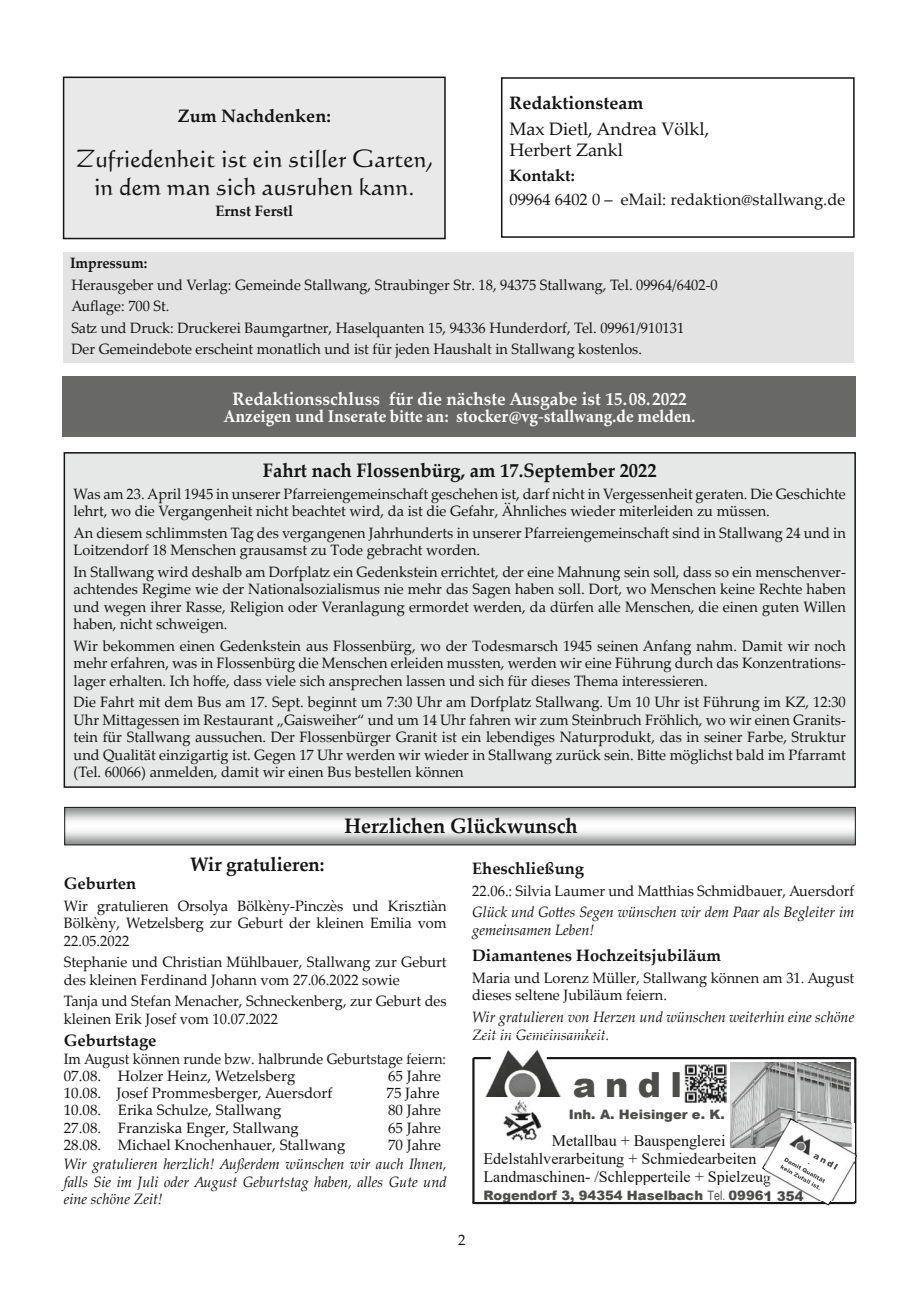
<style>
.page{position:relative;width:919px;height:1289px;background:#fff}
.page>*{position:absolute;margin:0;border:0;box-sizing:border-box;transform-origin:0 0}
.t1{font:900 34.65px "Arial";color:#4d4d4c}
.t2{font:24px/27.6px "Calligraphic 421 BT Roman B";color:#131413;text-align:center}
.t3{font:700 21px "Palatino Linotype";color:#131413;scale:.95 1}
.t4{font:700 19.5px "Palatino Linotype";color:#131413;scale:.95 1}
.t5{font:700 18px "Minion Pro";color:#fff;scale:.96 1}
.t6{font:700 18px "Palatino Linotype";color:#fff;scale:.96 1}
.t7{font:18px/21.6px "Palatino Linotype";color:#131413}
.t8{font:700 18px "Palatino Linotype";color:#131413}
.t9{font:17.25px "Times New Roman";color:#131413}
.t10{font:700 16.5px "Palatino Linotype";color:#131413}
.t11{font:16.5px "Palatino Linotype";color:#131413}
.t12{font:15.9px/18.3px "Times New Roman";color:#131413}
.t13{font:15px/17.4px "Palatino Linotype";color:#131413}
.t14{font:italic 15px/17.4px "Palatino Linotype";color:#131413}
.t15{font:15px/21.5px "Palatino Linotype";color:#131413;scale:.96 1}
.t16{font:15px/17.2px "Palatino Linotype";color:#131413;scale:.94 1}
.t17{font:700 15px "Palatino Linotype";color:#131413}
.t18{font:700 15px "Palatino Linotype";color:#131413;scale:.95 1}
.t19{font:900 13.05px "Arial";color:#4d4d4c}
.s1{font-family:"Arial Narrow";font-weight:400}
</style>
<div class="page">
<div style="left:501px;top:77px;width:353px;height:161px;border:2px solid #131413"></div>
<div style="left:64px;top:376px;width:791px;height:61px;background:#686867"></div>
<div style="left:64px;top:77px;width:381px;height:161px;background:#e9e9e9"></div>
<div style="left:63px;top:77px;width:382px;height:162px;border:2px solid #131413"></div>
<div style="left:63px;top:252px;width:790px;height:111px;background:#e3e3e3"></div>
<div style="left:64px;top:453px;width:791px;height:334px;background:#e6e7e7"></div>
<div style="left:64px;top:452px;width:791px;height:335px;border:2px solid #131413"></div>
<svg style="left:64px;top:806px;width:792px;height:39px"></svg>
<svg style="left:472px;top:1059px;width:382px;height:146px"></svg>
<div style="left:481px;top:1185px;width:373px;height:18px;background:#fff"></div>
<div style="left:473px;top:1203px;width:381px;height:9px;background:#fff"></div>
<div style="left:475px;top:1041px;width:97px;height:61px;background:#fff"></div>
<img style="left:485px;top:1050px;width:76px;height:46px">
<div style="left:553px;top:1098px;width:187px;height:30px;background:#fff"></div>
<svg style="left:473px;top:1057px;width:17px;height:2px"></svg>
<hr style="left:472px;top:1201px;width:383px;height:3px;background:#131413">
<hr style="left:546px;top:1057px;width:309px;height:2px;background:#131413">
<img style="left:502px;top:1099px;width:41px;height:42px">
<hr style="left:854px;top:1058px;width:2px;height:144px;background:#131413">
<img style="left:684px;top:1064px;width:42px;height:38px">
<hr style="left:472px;top:1058px;width:2px;height:144px;background:#131413">
<img style="left:730px;top:1062px;width:120px;height:84px">
<svg style="left:761px;top:1117px;width:96px;height:88px"></svg>
<p class="t8" style="left:178px;top:103px;width:154px">Zum Nachdenken:</p>
<h2 class="t2" style="left:76px;top:144px;width:358px">Zufriedenheit ist ein stiller Garten, in dem man sich ausruhen kann.</h2>
<p class="t17" style="left:215px;top:200px;width:79px">Ernst Ferstl</p>
<p class="t8" style="left:509px;top:90px;width:135px">Redaktionsteam</p>
<p class="t7" style="left:509px;top:117px;width:201px">Max Dietl, Andrea Völkl,<br>Herbert Zankl</p>
<p class="t10" style="left:509px;top:164px;width:67px">Kontakt:</p>
<p class="t11" style="left:509px;top:188px;width:337px">09964 6402 0 – eMail: redaktion@stallwang.de</p>
<p class="t18" style="left:70px;top:253px;width:83px">Impressum:</p>
<p class="t15" style="left:71px;top:273px;width:674px">Herausgeber und Verlag: Gemeinde Stallwang, Straubinger Str. 18, 94375 Stallwang, Tel. 09964/6402-0<br>Auflage: 700 St.<br>Satz und Druck: Druckerei Baumgartner, Haselquanten 15, 94336 Hunderdorf, Tel. 09961/910131<br>Der Gemeindebote erscheint monatlich und ist für jeden Haushalt in Stallwang kostenlos.</p>
<p class="t6" style="left:232px;top:386px;width:474px">Redaktionsschluss für die nächste Ausgabe ist 15.08.2022</p>
<p class="t5" style="left:223px;top:403px;width:493px">Anzeigen und Inserate bitte an: stocker@vg-stallwang.de melden.</p>
<p class="t6" style="left:637px;top:386px;width:11px">5</p>
<p class="t6" style="left:678px;top:386px;width:11px">1</p>
<h3 class="t4" style="left:263px;top:456px;width:416px">Fahrt nach Flossenbürg, am 17.September 2022</h3>
<p class="t13" style="left:74px;top:484px;width:773px">Was am 23. April 1945 in unserer Pfarreiengemeinschaft geschehen ist, darf nicht in Vergessenheit geraten. Die Geschichte lehrt, wo die Vergangenheit nicht beachtet wird, da ist die Gefahr, Ähnliches wieder miterleiden zu müssen.</p>
<p class="t13" style="left:74px;top:523px;width:773px">An diesem schlimmsten Tag des vergangenen Jahrhunderts in unserer Pfarreiengemeinschaft sind in Stallwang 24 und in<br>Loitzendorf 18 Menschen grausamst zu Tode gebracht worden.</p>
<p class="t13" style="left:74px;top:562px;width:773px;text-align:justify">In Stallwang wird deshalb am Dorfplatz ein Gedenkstein errichtet, der eine Mahnung sein soll, dass so ein menschenver&shy;achtendes Regime wie der Nationalsozialismus nie mehr das Sagen haben soll. Dort, wo Menschen keine Rechte haben und wegen ihrer Rasse, Religion oder Veranlagung ermordet werden, da dürfen alle Menschen, die einen guten Willen haben, nicht schweigen.</p>
<p class="t13" style="left:74px;top:636px;width:773px;text-align:justify">Wir bekommen einen Gedenkstein aus Flossenbürg, wo der Todesmarsch 1945 seinen Anfang nahm. Damit wir noch mehr erfahren, was in Flossenbürg die Menschen erleiden mussten, werden wir eine Führung durch das Konzentrations&shy;lager erhalten. Ich hoffe, dass viele sich ansprechen lassen und sich für dieses Thema interessieren.</p>
<p class="t13" style="left:74px;top:693px;width:773px;text-align:justify">Die Fahrt mit dem Bus am 17. Sept. beginnt um 7:30 Uhr am Dorfplatz Stallwang. Um 10 Uhr ist Führung im KZ, 12:30<br>Uhr Mittagessen im Restaurant „Gaisweiher“ und um 14 Uhr fahren wir zum Steinbruch Fröhlich, wo wir einen Granits&shy;tein für Stallwang aussuchen. Der Flossenbürger Granit ist ein lebendiges Naturprodukt, das in seiner Farbe, Struktur und Qualität einzigartig ist. Gegen 17 Uhr werden wir wieder in Stallwang zurück sein. Bitte möglichst bald im Pfarramt (Tel. 60066) anmelden, damit wir einen Bus bestellen können</p>
<h3 class="t3" style="left:344px;top:811px;width:247px">Herzlichen Glückwunsch</h3>
<h3 class="t4" style="left:190px;top:850px;width:143px">Wir gratulieren:</h3>
<p class="t10" style="left:64px;top:871px;width:74px">Geburten</p>
<p class="t13" style="left:64px;top:896px;width:384px;text-align:justify">Wir gratulieren Orsolya Bölkèny-Pinczès und Krisztiàn Bölkèny, Wetzelsberg zur Geburt der kleinen Emilia vom 22.05.2022</p>
<p class="t13" style="left:64px;top:952px;width:384px">Stephanie und Christian Mühlbauer, Stallwang zur Geburt des kleinen Ferdinand Johann vom 27.06.2022 sowie</p>
<p class="t13" style="left:64px;top:992px;width:384px">Tanja und Stefan Menacher, Schneckenberg, zur Geburt des kleinen Erik Josef vom 10.07.2022</p>
<p class="t10" style="left:64px;top:1028px;width:94px">Geburtstage</p>
<p class="t16" style="left:64px;top:1049px;width:408px">Im August können runde bzw. halbrunde Geburtstage feiern:<br>07.08. Holzer Heinz, Wetzelsberg</p>
<p class="t10" style="left:472px;top:856px;width:113px">Eheschließung</p>
<p class="t13" style="left:472px;top:881px;width:383px">22.06.: Silvia Laumer und Matthias Schmidbauer, Auersdorf</p>
<p class="t14" style="left:472px;top:902px;width:383px">Glück und Gottes Segen wünschen wir dem Paar als Begleiter im gemeinsamen Leben!</p>
<p class="t10" style="left:472px;top:944px;width:250px">Diamantenes Hochzeitsjubiläum</p>
<p class="t13" style="left:472px;top:968px;width:383px">Maria und Lorenz Müller, Stallwang können am 31. August dieses seltene Jubiläum feiern.</p>
<p class="t14" style="left:472px;top:1007px;width:383px">Wir gratulieren von Herzen und wünschen weiterhin eine schöne<br>Zeit in Gemeinsamkeit.</p>
<p class="t9" style="left:475px;top:973px;width:157px">1-spaltig, 3,5 cm hoch</p>
<p class="t13" style="left:388px;top:1066px;width:55px">65 Jahre</p>
<h1 class="t1" style="left:572px;top:1059px;width:111px">andl</h1>
<p class="t12" style="left:483px;top:1130px;width:289px;text-indent:68px">Metallbau + Bauspenglerei<br>Edelstahlverarbeitung + Schmiedearbeiten<br>Landmaschinen- /Schlepperteile + Spielzeug</p>
<p class="t19" style="left:483px;top:1185px;width:321px">Rogendorf 3, 94354 Haselbach <span class="s1">Tel.</span> 09961 354</p>
<p class="t13" style="left:64px;top:1083px;width:270px">10.08. Josef Prommesberger, Auersdorf</p>
<p class="t13" style="left:386px;top:1083px;width:55px">75 Jahre</p>
<p class="t13" style="left:64px;top:1100px;width:219px">10.08. Erika Schulze, Stallwang</p>
<p class="t13" style="left:388px;top:1100px;width:55px">80 Jahre</p>
<p class="t13" style="left:64px;top:1118px;width:236px">27.08. Franziska Enger, Stallwang</p>
<p class="t13" style="left:388px;top:1118px;width:55px">65 Jahre</p>
<p class="t13" style="left:64px;top:1135px;width:283px">28.08. Michael Knochenhauer, Stallwang</p>
<p class="t13" style="left:388px;top:1135px;width:55px">70 Jahre</p>
<p class="t14" style="left:64px;top:1154px;width:384px;text-align:justify">Wir gratulieren herzlich! Außerdem wünschen wir auch Ihnen, falls Sie im Juli oder August Geburtstag haben, alles Gute und eine schöne Zeit!</p>
<p class="t19" style="left:568px;top:1104px;width:158px">Inh. A. Heisinger e. K.</p>
<p class="t13" style="left:458px;top:1230px;width:9px">2</p>
</div>
